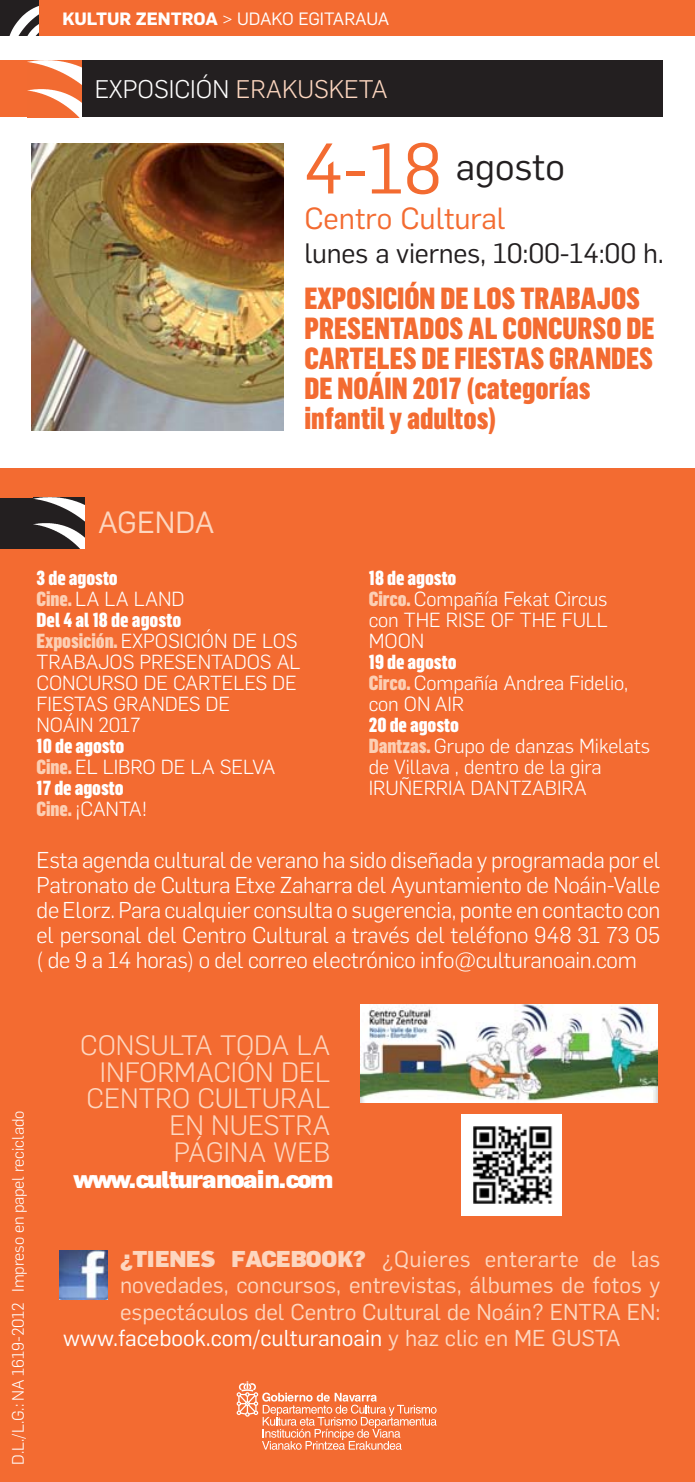
<style>
.page{position:relative;width:695px;height:1482px;background:#fff}
.page>*{position:absolute;margin:0;border:0;box-sizing:border-box;transform-origin:0 0}
.t1{font:37.5px "Flama";color:#231f20}
.t2{font:900 30px/30px "Flama Condensed";color:#f36b31}
.t3{font:30px "Flama";color:#f36b31}
.t4{font:30px "Flama";color:#fdd6bf}
.t5{font:300 27.5px/26.8px "Flama";color:#fdd6bf;text-align:right}
.t6{font:27.5px "Flama";letter-spacing:-.01em;color:#231f20}
.t7{font:300 25px "Flama";color:#fff}
.t8{font:900 23.75px "Flama";letter-spacing:-.05em;color:#fff}
.t9{font:300 22.5px/25px "Flama";letter-spacing:-.01em;color:#fff;text-align:justify}
.t10{font:22.5px "Flama";color:#fdd6bf}
.t11{font:22.5px "Flama";color:#fff}
.t12{font:300 20px/21px "Flama";letter-spacing:-.005em;color:#fff}
.t13{font:900 20px "Flama Condensed";letter-spacing:-.005em;color:#fff}
.t14{font:17.5px "Flama";letter-spacing:-.01em;color:#fff}
.t15{font:300 16.25px "Flama";letter-spacing:-.005em;color:#fff}
.s1{font-weight:700}
.s2{color:#fdd6bf}
.s3{font-size:70px;color:#f36b31}
.s4{font-family:"Flama Condensed";font-weight:900;color:#fccfb4}
.s5{font-weight:900}
</style>
<div class="page">
<div style="left:0;top:468px;width:694px;height:1013px;background:#f36b31"></div>
<svg style="left:236px;top:1381px;width:200px;height:68px"></svg>
<img style="left:360px;top:1004px;width:297px;height:98px">
<img style="left:461px;top:1114px;width:100px;height:101px">
<img style="left:60px;top:1250px;width:47px;height:49px">
<div style="left:0;top:498px;width:84px;height:50px;background:#231f20"></div>
<img style="left:34px;top:498px;width:50px;height:50px">
<img style="left:32px;top:144px;width:251px;height:286px">
<div style="left:35px;top:60px;width:627px;height:57px;background:#231f20"></div>
<div style="left:0;top:60px;width:81px;height:57px;background:#f36b31"></div>
<img style="left:28px;top:60px;width:53px;height:57px">
<div style="left:0;top:0;width:694px;height:36px;background:#f36b31"></div>
<div style="left:0;top:0;width:39px;height:36px;background:#231f20"></div>
<img style="left:9px;top:6px;width:30px;height:30px">
<p class="t14" style="left:62px;top:12px;width:328px"><span class="s1">KULTUR ZENTROA</span> &gt; UDAKO EGITARAUA</p>
<p class="t7" style="left:95px;top:80px;width:294px">EXPOSICIÓN <span class="s2">ERAKUSKETA</span></p>
<h1 class="t1" style="left:303px;top:153px;width:263px"><span class="s3">4-18</span> agosto</h1>
<h2 class="t3" style="left:304px;top:207px;width:203px">Centro Cultural</h2>
<h3 class="t6" style="left:304px;top:244px;width:361px">lunes a viernes, 10:00-14:00 h.</h3>
<h2 class="t2" style="left:304px;top:285px;width:351px">EXPOSICIÓN DE LOS TRABAJOS<br>PRESENTADOS AL CONCURSO DE<br>CARTELES DE FIESTAS GRANDES<br>DE NOÁIN 2017 (categorías infantil y adultos)</h2>
<h2 class="t4" style="left:98px;top:511px;width:118px">AGENDA</h2>
<p class="t13" style="left:37px;top:570px;width:83px">3 de agosto</p>
<p class="t12" style="left:37px;top:590px;width:149px"><span class="s4">Cine.</span> LA LA LAND</p>
<p class="t13" style="left:37px;top:612px;width:146px">Del 4 al 18 de agosto</p>
<p class="t12" style="left:37px;top:632px;width:265px"><span class="s4">Exposición.</span> EXPOSICIÓN DE LOS<br>TRABAJOS PRESENTADOS AL<br>CONCURSO DE CARTELES DE<br>FIESTAS GRANDES DE<br>NOÁIN 2017</p>
<p class="t13" style="left:37px;top:738px;width:89px">10 de agosto</p>
<p class="t12" style="left:37px;top:758px;width:240px"><span class="s4">Cine.</span> EL LIBRO DE LA SELVA</p>
<p class="t13" style="left:37px;top:780px;width:89px">17 de agosto</p>
<p class="t12" style="left:37px;top:800px;width:112px"><span class="s4">Cine.</span> ¡CANTA!</p>
<p class="t13" style="left:369px;top:570px;width:89px">18 de agosto</p>
<p class="t12" style="left:369px;top:590px;width:240px;text-align:justify"><span class="s4">Circo.</span> Compañía Fekat Circus con THE RISE OF THE FULL MOON</p>
<p class="t13" style="left:369px;top:654px;width:89px">19 de agosto</p>
<p class="t12" style="left:369px;top:674px;width:261px"><span class="s4">Circo.</span> Compañía Andrea Fidelio, con ON AIR</p>
<p class="t13" style="left:369px;top:717px;width:92px">20 de agosto</p>
<p class="t12" style="left:369px;top:737px;width:283px"><span class="s4">Dantzas.</span> Grupo de danzas Mikelats de Villava , dentro de la gira<br>IRUÑERRIA DANTZABIRA</p>
<p class="t9" style="left:37px;top:850px;width:625px">Esta agenda cultural de verano ha sido diseñada y programada por el Patronato de Cultura Etxe Zaharra del Ayuntamiento de Noáin-Valle de Elorz. Para cualquier consulta o sugerencia, ponte en contacto con el personal del Centro Cultural a través del teléfono 948 31 73 05 ( de 9 a 14 horas) o del correo electrónico info@culturanoain.com</p>
<p class="t15" style="left:12px;top:1464px;width:355px;rotate:-90deg">D.L./L.G.: NA 1619-2012 Impreso en papel reciclado</p>
<h3 class="t5" style="left:80px;top:1034px;width:251px">CONSULTA TODA LA<br>INFORMACIÓN DEL<br>CENTRO CULTURAL<br>EN NUESTRA<br>PÁGINA WEB</h3>
<p class="t8" style="left:73px;top:1166px;width:261px">www.culturanoain.com</p>
<p class="t10" style="left:120px;top:1251px;width:541px"><span class="s5">¿TIENES FACEBOOK?</span> ¿Quieres enterarte de las</p>
<p class="t10" style="left:120px;top:1277px;width:541px">novedades, concursos, entrevistas, álbumes de fotos y</p>
<p class="t10" style="left:120px;top:1303px;width:541px">espectáculos del Centro Cultural de Noáin? ENTRA EN:</p>
<p class="t11" style="left:63px;top:1329px;width:558px">www.facebook.com/culturanoain <span class="s2">y haz clic en ME GUSTA</span></p>
</div>
